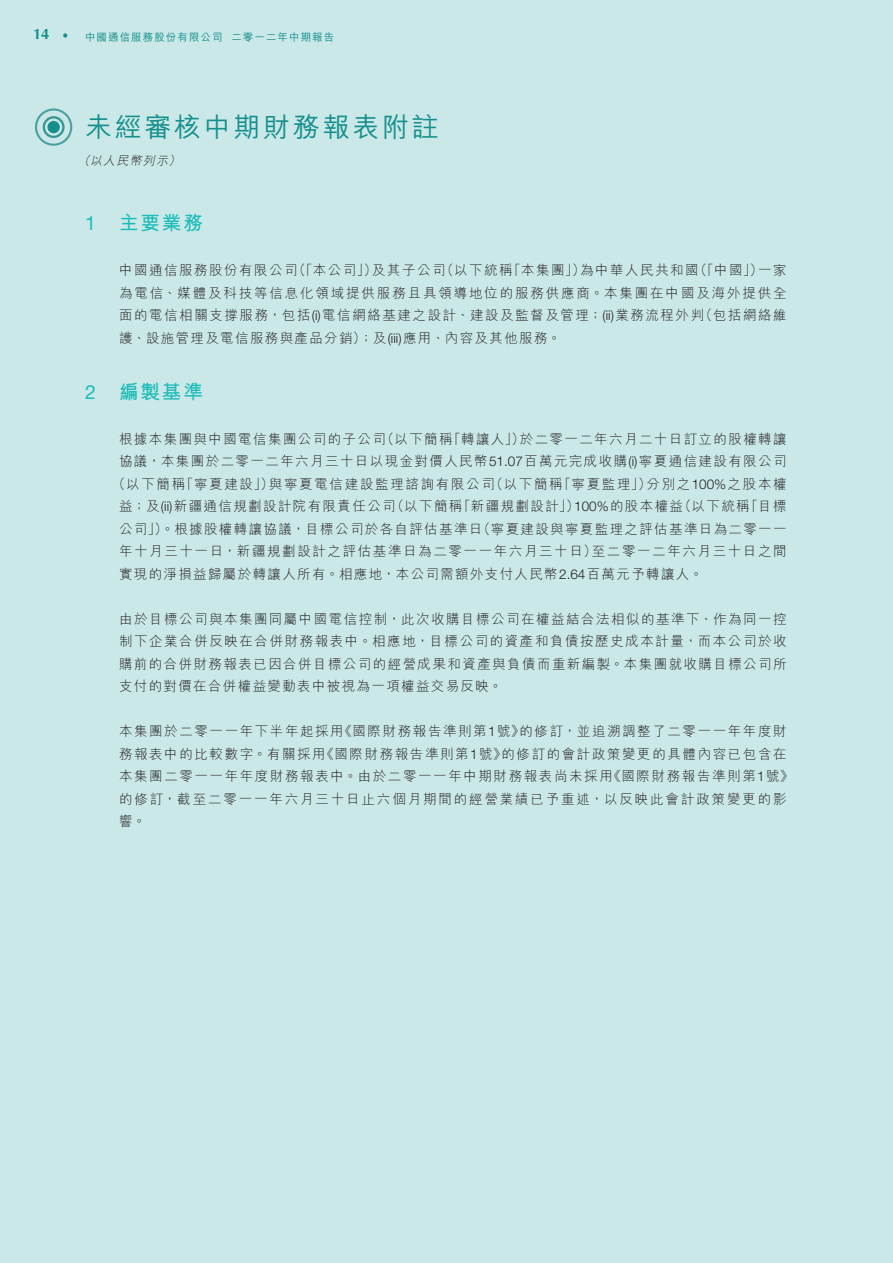
<style>
.page{position:relative;width:893px;height:1263px;background:#fff}
.page>*{position:absolute;margin:0;border:0;box-sizing:border-box;transform-origin:0 0}
.t1{font:500 27px "M Hei HK";letter-spacing:.1em;color:#158f8c}
.t2{font:700 19.5px "M Hei HK";letter-spacing:.1em;color:#1dbcb8}
.t3{font:700 15px "Optima LT Std";color:#158f8c}
.t4{font:300 13.5px/22.5px "M Hei HK";letter-spacing:.115em;color:#231f20;text-align:justify}
.t5{font:italic 300 12px "M Hei HK";color:#231f20}
.t6{font:500 10.5px "M Hei HK";letter-spacing:.1em;color:#158f8c}
.s1{font-family:"Helvetica Neue LT Std";font-weight:400}
.s2{font-family:"Helvetica Neue LT Std"}
</style>
<div class="page">
<div style="left:0;top:0;width:892px;height:1263px;background:#cae8e8"></div>
<svg style="left:63px;top:33px;width:4px;height:5px"></svg>
<div style="left:47px;top:121px;width:13px;height:12px;background:#158f8c;border-radius:50%"></div>
<div style="left:43px;top:116px;width:22px;height:22px;border:2px solid #369795;border-radius:50%"></div>
<div style="left:35px;top:108px;width:37px;height:38px;border:2px solid #4da0a0;border-radius:50%"></div>
<hr style="left:892px;top:0;width:1px;height:1263px;background:#b1dfde">
<p class="t3" style="left:33px;top:28px;width:18px">14</p>
<p class="t6" style="left:85px;top:33px;width:251px">中國通信服務股份有限公司 二零一二年中期報告</p>
<h1 class="t1" style="left:85px;top:116px;width:355px">未經審核中期財務報表附註</h1>
<p class="t5" style="left:78px;top:155px;width:106px">（以人民幣列示）</p>
<h2 class="t2" style="left:85px;top:215px;width:119px"><span class="s1">1</span> 主要業務</h2>
<p class="t4" style="left:119px;top:261px;width:669px">中國通信服務股份有限公司（「本公司」）及其子公司（以下統稱「本集團」）為中華人民共和國（「中國」）一家為電信、媒體及科技等信息化領域提供服務且具領導地位的服務供應商。本集團在中國及海外提供全面的電信相關支撐服務，包括<span class="s2">(i)</span>電信網絡基建之設計、建設及監督及管理；<span class="s2">(ii)</span>業務流程外判（包括網絡維護、設施管理及電信服務與產品分銷）；及<span class="s2">(iii)</span>應用、內容及其他服務。</p>
<h2 class="t2" style="left:85px;top:384px;width:119px"><span class="s1">2</span> 編製基準</h2>
<p class="t4" style="left:119px;top:429px;width:669px">根據本集團與中國電信集團公司的子公司（以下簡稱「轉讓人」）於二零一二年六月二十日訂立的股權轉讓</p>
<p class="t4" style="left:119px;top:452px;width:669px">協議，本集團於二零一二年六月三十日以現金對價人民幣<span class="s2">51.07</span>百萬元完成收購<span class="s2">(i)</span>寧夏通信建設有限公司</p>
<p class="t4" style="left:112px;top:474px;width:676px">（以下簡稱「寧夏建設」）與寧夏電信建設監理諮詢有限公司（以下簡稱「寧夏監理」）分別之<span class="s2">100%</span>之股本權</p>
<p class="t4" style="left:119px;top:497px;width:669px">益；及<span class="s2">(ii)</span>新疆通信規劃設計院有限責任公司（以下簡稱「新疆規劃設計」）<span class="s2">100%</span>的股本權益（以下統稱「目標</p>
<p class="t4" style="left:119px;top:519px;width:669px">公司」）。根據股權轉讓協議，目標公司於各自評估基準日（寧夏建設與寧夏監理之評估基準日為二零一一</p>
<p class="t4" style="left:119px;top:542px;width:669px">年十月三十一日，新疆規劃設計之評估基準日為二零一一年六月三十日）至二零一二年六月三十日之間</p>
<p class="t4" style="left:119px;top:564px;width:585px">實現的淨損益歸屬於轉讓人所有。相應地，本公司需額外支付人民幣<span class="s2">2.64</span>百萬元予轉讓人。</p>
<p class="t4" style="left:119px;top:609px;width:669px">由於目標公司與本集團同屬中國電信控制，此次收購目標公司在權益結合法相似的基準下、作為同一控制下企業合併反映在合併財務報表中。相應地，目標公司的資產和負債按歷史成本計量，而本公司於收購前的合併財務報表已因合併目標公司的經營成果和資產與負債而重新編製。本集團就收購目標公司所支付的對價在合併權益變動表中被視為一項權益交易反映。</p>
<p class="t4" style="left:119px;top:722px;width:676px;text-align:left">本集團於二零一一年下半年起採用《國際財務報告準則第<span class="s2">1</span>號》的修訂，並追溯調整了二零一一年年度財務報表中的比較數字。有關採用《國際財務報告準則第<span class="s2">1</span>號》的修訂的會計政策變更的具體內容已包含在本集團二零一一年年度財務報表中。由於二零一一年中期財務報表尚未採用《國際財務報告準則第<span class="s2">1</span>號》的修訂，截至二零一一年六月三十日止六個月期間的經營業績已予重述，以反映此會計政策變更的影響。</p>
</div>
